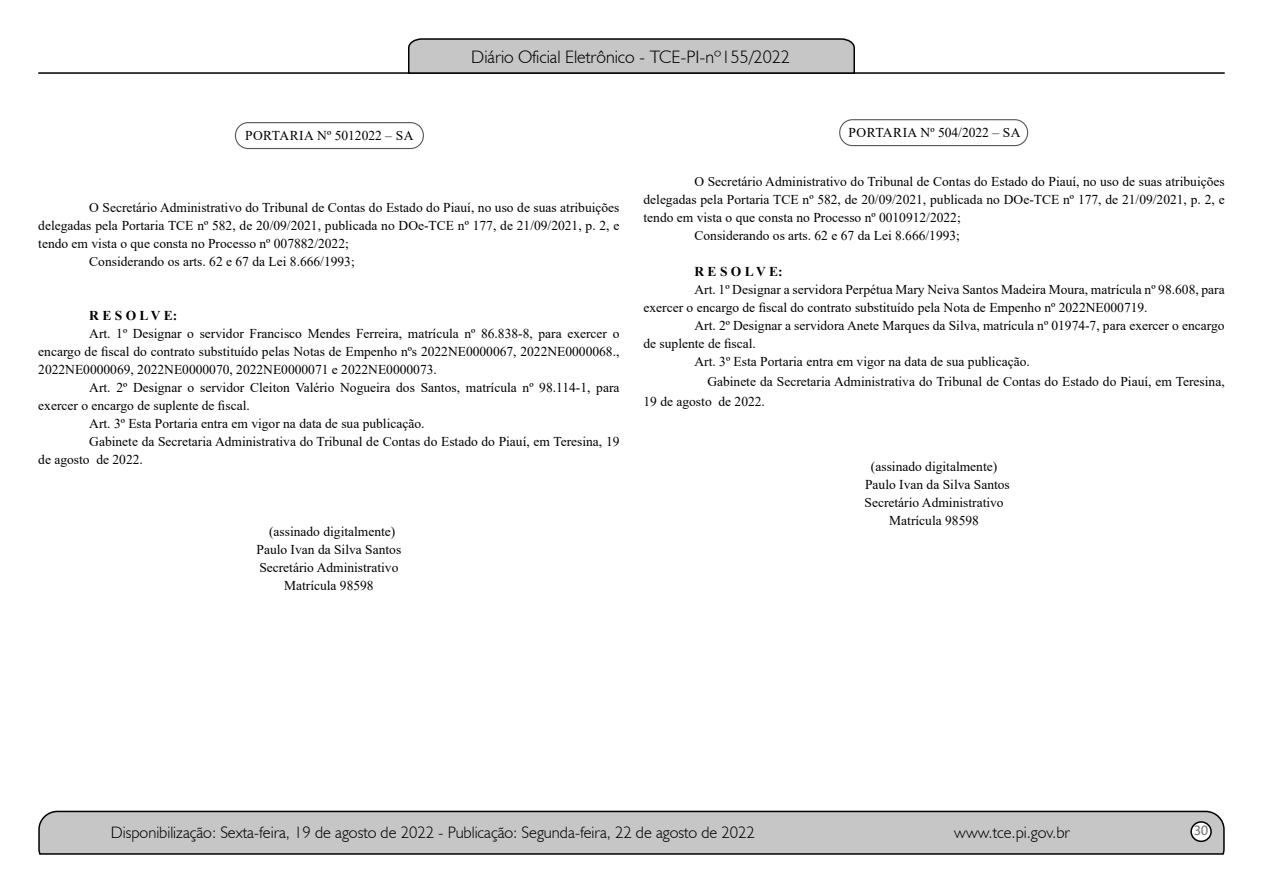
<style>
.page{position:relative;width:1263px;height:893px;background:#fff}
.page>*{position:absolute;margin:0;border:0;box-sizing:border-box;transform-origin:0 0}
.t1{font:300 18px "Humanist 521 BT";color:#000}
.t2{font:300 16.5px "Humanist 521 BT";color:#000}
.t3{font:15px "Estrangelo Edessa";color:#808080}
.t4{font:13.5px/18px "Times New Roman";color:#000;text-align:center}
.t5{font:700 13.5px "Times New Roman";color:#000}
</style>
<div class="page">
<svg style="left:38px;top:810px;width:1187px;height:45px;background:#b9b9b9"></svg>
<div style="left:1191px;top:822px;width:20px;height:19px;background:#fff;border-radius:50%"></div>
<div style="left:1190px;top:821px;width:22px;height:21px;border:2px solid #000;border-radius:50%"></div>
<hr style="left:38px;top:72px;width:1187px;height:2px;background:#000">
<svg style="left:407px;top:38px;width:449px;height:36px;background:#b4b4b4"></svg>
<div style="left:235px;top:122px;width:189px;height:27px;border:1px solid #575756;border-radius:13px"></div>
<div style="left:839px;top:119px;width:189px;height:27px;border:1px solid #575756;border-radius:13px"></div>
<h1 class="t1" style="left:471px;top:46px;width:320px">Diário Oficial Eletrônico - TCE-PI-nº155/2022</h1>
<p class="t4" style="left:245px;top:126px;width:170px">PORTARIA Nº 5012022 – SA</p>
<p class="t4" style="left:89px;top:198px;width:532px">O Secretário Administrativo do Tribunal de Contas do Estado do Piauí, no uso de suas atribuições</p>
<p class="t4" style="left:38px;top:216px;width:583px">delegadas pela Portaria TCE nº 582, de 20/09/2021, publicada no DOe-TCE nº 177, de 21/09/2021, p. 2, e</p>
<p class="t4" style="left:38px;top:234px;width:312px">tendo em vista o que consta no Processo nº 007882/2022;</p>
<p class="t4" style="left:89px;top:252px;width:267px">Considerando os arts. 62 e 67 da Lei 8.666/1993;</p>
<p class="t5" style="left:89px;top:305px;width:90px">R E S O L V E:</p>
<p class="t4" style="left:38px;top:324px;width:583px;text-align:justify;text-indent:51px">Art. 1º Designar o servidor Francisco Mendes Ferreira, matrícula nº 86.838-8, para exercer o encargo de fiscal do contrato substituído pelas Notas de Empenho nºs 2022NE0000067, 2022NE0000068., 2022NE0000069, 2022NE0000070, 2022NE0000071 e 2022NE0000073.</p>
<p class="t4" style="left:89px;top:378px;width:532px">Art. 2º Designar o servidor Cleiton Valério Nogueira dos Santos, matrícula nº 98.114-1, para</p>
<p class="t4" style="left:38px;top:396px;width:213px">exercer o encargo de suplente de fiscal.</p>
<p class="t4" style="left:89px;top:414px;width:337px">Art. 3º Esta Portaria entra em vigor na data de sua publicação.</p>
<p class="t4" style="left:89px;top:432px;width:532px">Gabinete da Secretaria Administrativa do Tribunal de Contas do Estado do Piauí, em Teresina, 19</p>
<p class="t4" style="left:38px;top:450px;width:106px">de agosto de 2022.</p>
<p class="t4" style="left:256px;top:522px;width:146px">(assinado digitalmente)<br>Paulo Ivan da Silva Santos<br>Secretário Administrativo<br>Matrícula 98598</p>
<p class="t4" style="left:848px;top:123px;width:174px">PORTARIA Nº 504/2022 – SA</p>
<p class="t4" style="left:694px;top:172px;width:532px">O Secretário Administrativo do Tribunal de Contas do Estado do Piauí, no uso de suas atribuições</p>
<p class="t4" style="left:643px;top:190px;width:583px">delegadas pela Portaria TCE nº 582, de 20/09/2021, publicada no DOe-TCE nº 177, de 21/09/2021, p. 2, e</p>
<p class="t4" style="left:643px;top:208px;width:319px">tendo em vista o que consta no Processo nº 0010912/2022;</p>
<p class="t4" style="left:694px;top:226px;width:267px">Considerando os arts. 62 e 67 da Lei 8.666/1993;</p>
<p class="t5" style="left:694px;top:262px;width:90px">R E S O L V E:</p>
<p class="t4" style="left:643px;top:280px;width:583px;text-align:left;text-indent:51px">Art. 1º Designar a servidora Perpétua Mary Neiva Santos Madeira Moura, matrícula nº 98.608, para exercer o encargo de fiscal do contrato substituído pela Nota de Empenho nº 2022NE000719.</p>
<p class="t4" style="left:694px;top:316px;width:532px">Art. 2º Designar a servidora Anete Marques da Silva, matrícula nº 01974-7, para exercer o encargo</p>
<p class="t4" style="left:643px;top:334px;width:114px">de suplente de fiscal.</p>
<p class="t4" style="left:694px;top:352px;width:337px">Art. 3º Esta Portaria entra em vigor na data de sua publicação.</p>
<p class="t4" style="left:643px;top:371px;width:583px;line-height:20.2px;text-align:left;text-indent:64px">Gabinete da Secretaria Administrativa do Tribunal de Contas do Estado do Piauí, em Teresina,<br>19 de agosto de 2022.</p>
<p class="t4" style="left:864px;top:457px;width:147px">(assinado digitalmente)<br>Paulo Ivan da Silva Santos<br>Secretário Administrativo<br>Matrícula 98598</p>
<p class="t2" style="left:111px;top:822px;width:646px">Disponibilização: Sexta-feira, 19 de agosto de 2022 - Publicação: Segunda-feira, 22 de agosto de 2022</p>
<p class="t2" style="left:954px;top:822px;width:117px">www.tce.pi.gov.br</p>
<p class="t3" style="left:1194px;top:823px;width:16px">30</p>
</div>
